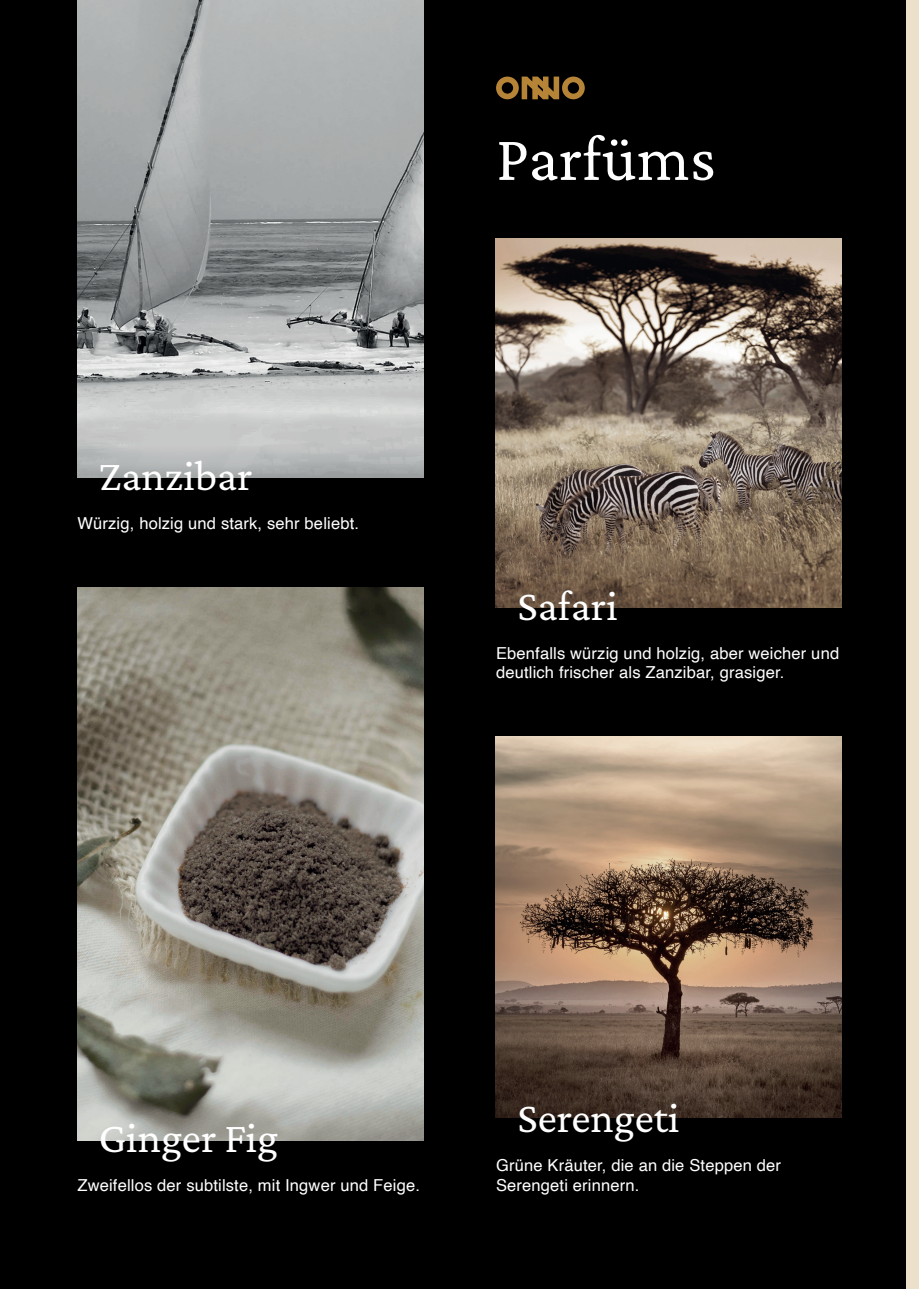
<style>
.page{position:relative;width:919px;height:1289px;background:#fff}
.page>*{position:absolute;margin:0;border:0;box-sizing:border-box;transform-origin:0 0}
.t1{font:200 66px "Crimson Pro";color:#fff}
.t2{font:200 43.5px "Crimson Pro";color:#fff}
.t3{font:16.5px/19.5px "Helvetica";letter-spacing:.01em;color:#fff}
</style>
<div class="page">
<div style="left:0;top:0;width:906px;height:1288px;background:#000"></div>
<img style="left:77px;top:0;width:346px;height:477px">
<img style="left:496px;top:238px;width:345px;height:369px">
<img style="left:77px;top:587px;width:346px;height:553px">
<img style="left:496px;top:736px;width:345px;height:381px">
<svg style="left:496px;top:77px;width:88px;height:22px"></svg>
<div style="left:906px;top:0;width:12px;height:1288px;background:#ede0cb"></div>
<h2 class="t2" style="left:99px;top:448px;width:155px">Zanzibar</h2>
<p class="t3" style="left:77px;top:514px;width:283px">Würzig, holzig und stark, sehr beliebt.</p>
<h1 class="t1" style="left:496px;top:116px;width:221px">Parfüms</h1>
<h2 class="t2" style="left:517px;top:578px;width:102px">Safari</h2>
<p class="t3" style="left:496px;top:643px;width:344px">Ebenfalls würzig und holzig, aber weicher und deutlich frischer als Zanzibar, grasiger.</p>
<h2 class="t2" style="left:99px;top:1110px;width:181px">Ginger Fig</h2>
<p class="t3" style="left:77px;top:1175px;width:344px">Zweifellos der subtilste, mit Ingwer und Feige.</p>
<h2 class="t2" style="left:517px;top:1090px;width:164px">Serengeti</h2>
<p class="t3" style="left:496px;top:1156px;width:286px">Grüne Kräuter, die an die Steppen der<br>Serengeti erinnern.</p>
</div>
